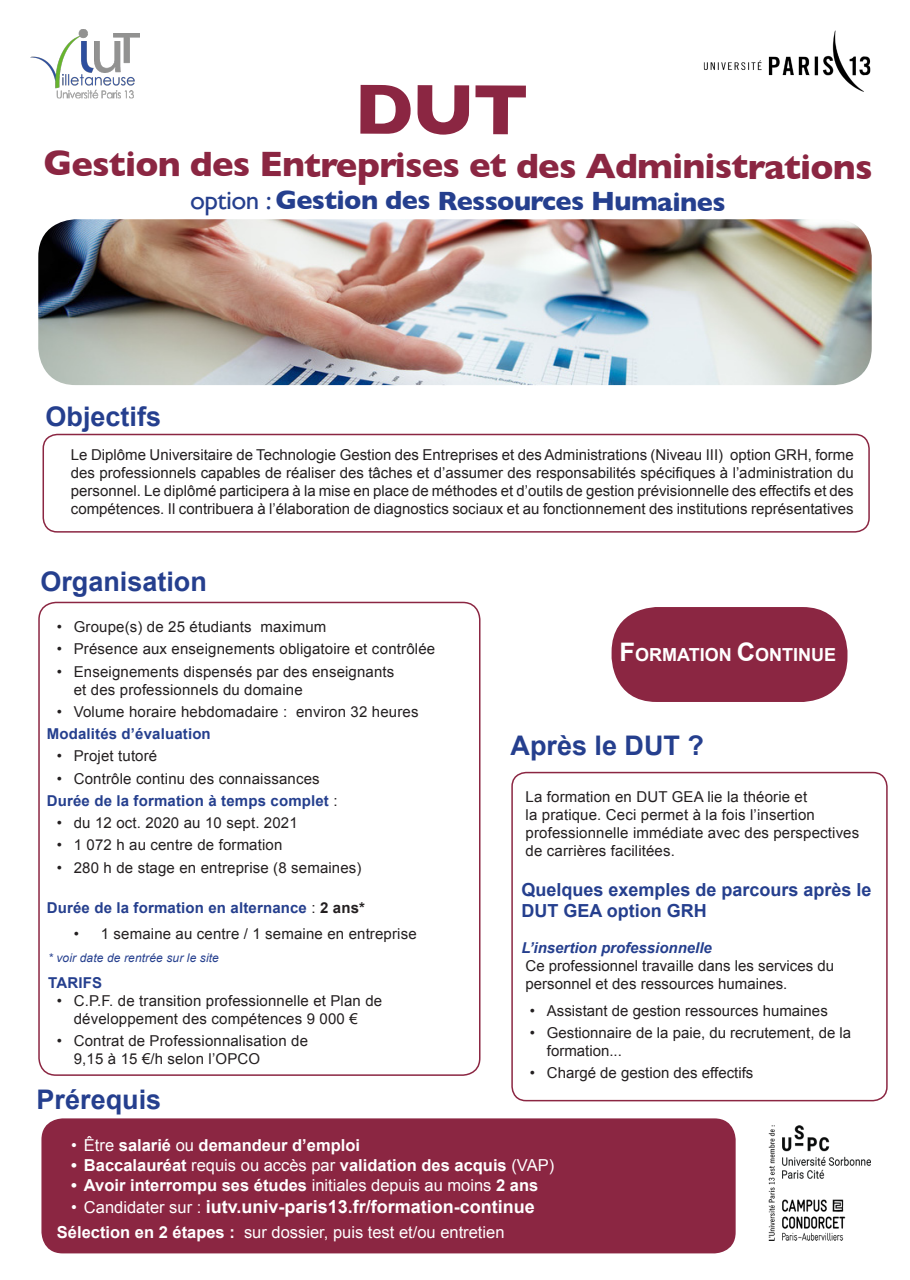
<style>
.page{position:relative;width:910px;height:1280px;background:#fff}
.page>*{position:absolute;margin:0;border:0;box-sizing:border-box;transform-origin:0 0}
.t1{font:700 72px "Gill Sans";color:#8b2642}
.t2{font:700 36px "Gill Sans";letter-spacing:-.025em;color:#8b2642}
.t3{font:700 27px "Arial";color:#253f8e}
.t4{font:700 27px "Gill Sans";letter-spacing:-.025em;color:#253f8e}
.t5{font:700 18px "Arial";color:#fff}
.t6{font:700 18px/21.6px "Arial";color:#253f8e}
.t7{font:700 16.5px "Arial";color:#fff}
.t8{font:16.5px "Arial";color:#fff}
.t9{font:15px/18px "Arial";letter-spacing:.01em;color:#231f20}
.t10{font:700 15px "Arial";letter-spacing:.01em;color:#253f8e}
.t11{font:italic 700 15px "Arial";color:#253f8e}
.t12{font:italic 12px "Arial";letter-spacing:.01em;color:#253f8e}
.s1{font-weight:400}
.s2{font-weight:400;color:#231f20}
.s3{color:#231f20}
.s4{font-size:25.5px}
.s5{font-weight:400;font-size:16.5px}
.s6{font-weight:700}
</style>
<div class="page">
<img style="left:38px;top:219px;width:834px;height:166px">
<div style="left:612px;top:607px;width:235px;height:95px;background:#8b2642;border-radius:45px"></div>
<img style="left:31px;top:30px;width:108px;height:68px">
<div style="left:38px;top:602px;width:442px;height:474px;border:2px solid #8b2642;border-radius:17px"></div>
<div style="left:511px;top:772px;width:377px;height:329px;border:2px solid #8b2642;border-radius:14px"></div>
<img style="left:769px;top:1126px;width:102px;height:114px">
<div style="left:41px;top:1118px;width:695px;height:135px;background:#8b2642;border-radius:21px"></div>
<img style="left:703px;top:30px;width:168px;height:62px">
<div style="left:43px;top:434px;width:827px;height:99px;border:2px solid #8b2642;border-radius:14px"></div>
<p class="t1" style="left:354px;top:52px;width:176px">DUT</p>
<p class="t2" style="left:43px;top:136px;width:831px">Gestion des Entreprises et des Administrations</p>
<p class="t4" style="left:190px;top:179px;width:537px"><span class="s1">option :</span> Gestion des Ressources Humaines</p>
<p class="t3" style="left:45px;top:398px;width:117px">Objectifs</p>
<p class="t9" style="left:71px;top:446px;width:784px;text-align:justify">Le Diplôme Universitaire de Technologie Gestion des Entreprises et des Administrations (Niveau III) option GRH, forme des professionnels capables de réaliser des tâches et d’assumer des responsabilités spécifiques à l’administration du personnel. Le diplômé participera à la mise en place de méthodes et d’outils de gestion prévisionnelle des effectifs et des compétences. Il contribuera à l’élaboration de diagnostics sociaux et au fonctionnement des institutions représentatives</p>
<p class="t3" style="left:40px;top:563px;width:168px">Organisation</p>
<p class="t9" style="left:57px;top:618px;width:271px">• Groupe(s) de 25 étudiants maximum</p>
<p class="t9" style="left:57px;top:640px;width:380px">• Présence aux enseignements obligatoire et contrôlée</p>
<p class="t9" style="left:74px;top:662px;width:322px;text-indent:-17px">• Enseignements dispensés par des enseignants et des professionnels du domaine</p>
<p class="t9" style="left:57px;top:703px;width:363px">• Volume horaire hebdomadaire : environ 32 heures</p>
<p class="t10" style="left:47px;top:724px;width:166px">Modalités d’évaluation</p>
<p class="t9" style="left:57px;top:747px;width:102px">• Projet tutoré</p>
<p class="t9" style="left:57px;top:769px;width:264px">• Contrôle continu des connaissances</p>
<p class="t10" style="left:47px;top:791px;width:292px">Durée de la formation à temps complet <span class="s2">:</span></p>
<p class="t9" style="left:57px;top:814px;width:242px">• du 12 oct. 2020 au 10 sept. 2021</p>
<p class="t9" style="left:57px;top:836px;width:227px">• 1 072 h au centre de formation</p>
<p class="t9" style="left:57px;top:858px;width:306px">• 280 h de stage en entreprise (8 semaines)</p>
<p class="t10" style="left:47px;top:898px;width:320px">Durée de la formation en alternance <span class="s2">:</span> <span class="s3">2 ans*</span></p>
<p class="t9" style="left:74px;top:925px;width:344px">• 1 semaine au centre / 1 semaine en entreprise</p>
<p class="t12" style="left:48px;top:950px;width:172px">* voir date de rentrée sur le site</p>
<p class="t10" style="left:48px;top:973px;width:55px">TARIFS</p>
<p class="t9" style="left:57px;top:992px;width:327px;text-align:center">• C.P.F. de transition professionnelle et Plan de développement des compétences 9 000 €</p>
<p class="t9" style="left:74px;top:1032px;width:236px;text-indent:-17px">• Contrat de Professionnalisation de<br>9,15 à 15 €/h selon l’OPCO</p>
<p class="t3" style="left:37px;top:1081px;width:126px">Prérequis</p>
<p class="t5" style="left:619px;top:643px;width:218px"><span class="s4">F</span>ORMATION <span class="s4">C</span>ONTINUE</p>
<p class="t3" style="left:510px;top:728px;width:195px">Après le DUT ?</p>
<p class="t9" style="left:526px;top:788px;width:335px">La formation en DUT GEA lie la théorie et<br>la pratique. Ceci permet à la fois l’insertion professionnelle immédiate avec des perspectives de carrières facilitées.</p>
<p class="t6" style="left:521px;top:879px;width:352px">Quelques exemples de parcours après le<br>DUT GEA option GRH</p>
<p class="t11" style="left:521px;top:938px;width:192px">L’insertion professionnelle</p>
<p class="t9" style="left:526px;top:957px;width:310px">Ce professionnel travaille dans les services du</p>
<p class="t9" style="left:526px;top:975px;width:263px">personnel et des ressources humaines.</p>
<p class="t9" style="left:530px;top:1002px;width:299px">• Assistant de gestion ressources humaines</p>
<p class="t9" style="left:547px;top:1024px;width:306px;text-indent:-17px">• Gestionnaire de la paie, du recrutement, de la formation...</p>
<p class="t9" style="left:530px;top:1064px;width:225px">• Chargé de gestion des effectifs</p>
<p class="t7" style="left:71px;top:1134px;width:290px"><span class="s1">• Être</span> salarié <span class="s1">ou</span> demandeur d’emploi</p>
<p class="t7" style="left:71px;top:1154px;width:484px">• Baccalauréat <span class="s1">requis ou accès par</span> validation des acquis <span class="s1">(VAP)</span></p>
<p class="t7" style="left:71px;top:1174px;width:468px">• Avoir interrompu ses études <span class="s1">initiales depuis au moins</span> 2 ans</p>
<p class="t5" style="left:71px;top:1194px;width:465px"><span class="s5">• Candidater sur :</span> iutv.univ-paris13.fr/formation-continue</p>
<p class="t8" style="left:57px;top:1222px;width:449px"><span class="s6">Sélection en 2 étapes :</span> sur dossier, puis test et/ou entretien</p>
</div>
